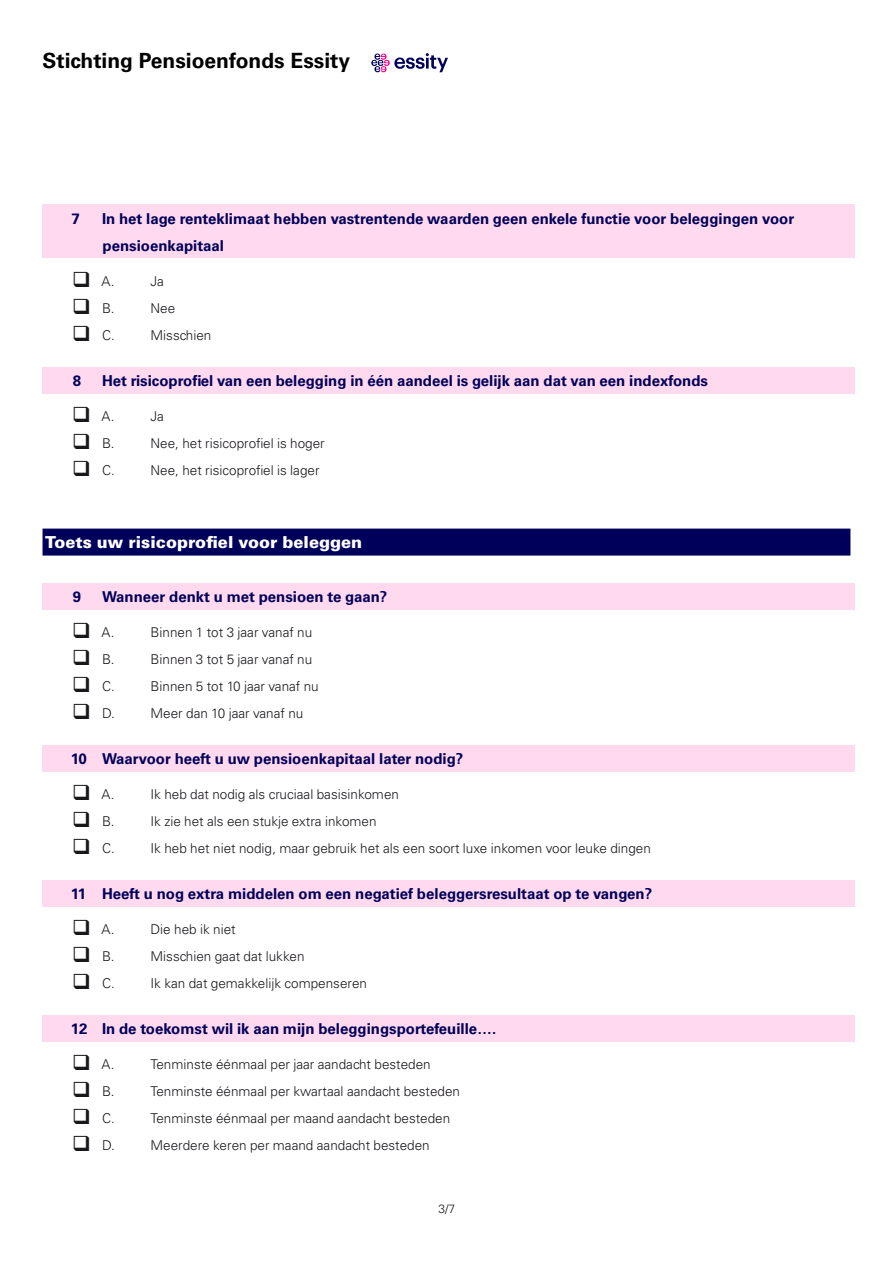
<style>
.page{position:relative;width:893px;height:1263px;background:#fff}
.page>*{position:absolute;margin:0;border:0;box-sizing:border-box;transform-origin:0 0}
.t1{font:700 21px "Univers LT Std";color:#000}
.t2{font:900 16.5px "Univers LT Std";color:#fff}
.t3{font:700 15px/27px "Univers LT Std";color:#00005b}
.t4{font:300 13.5px "Univers LT Std";color:#1a171c}
.t5{font:300 12px "Univers LT Std";color:#1a171c}
</style>
<div class="page">
<svg style="left:371px;top:53px;width:77px;height:19px"></svg>
<div style="left:43px;top:205px;width:812px;height:53px;background:#ffd9ed"></div>
<div style="left:43px;top:367px;width:812px;height:26px;background:#ffd9ed"></div>
<div style="left:43px;top:529px;width:807px;height:27px;background:#00005b"></div>
<div style="left:43px;top:583px;width:812px;height:26px;background:#ffd9ed"></div>
<div style="left:43px;top:745px;width:812px;height:26px;background:#ffd9ed"></div>
<div style="left:43px;top:880px;width:812px;height:26px;background:#ffd9ed"></div>
<div style="left:43px;top:1015px;width:812px;height:26px;background:#ffd9ed"></div>
<h1 class="t1" style="left:43px;top:49px;width:309px">Stichting Pensioenfonds Essity</h1>
<p class="t3" style="left:71px;top:205px;width:10px">7</p>
<p class="t3" style="left:102px;top:205px;width:694px">In het lage renteklimaat hebben vastrentende waarden geen enkele functie voor beleggingen voor pensioenkapitaal</p>
<p class="t4" style="left:102px;top:273px;width:14px">A.</p>
<p class="t4" style="left:151px;top:273px;width:15px">Ja</p>
<p class="t4" style="left:102px;top:300px;width:14px">B.</p>
<p class="t4" style="left:151px;top:300px;width:26px">Nee</p>
<p class="t4" style="left:102px;top:327px;width:14px">C.</p>
<p class="t4" style="left:151px;top:327px;width:62px">Misschien</p>
<p class="t3" style="left:73px;top:367px;width:10px">8</p>
<p class="t3" style="left:102px;top:367px;width:607px">Het risicoprofiel van een belegging in één aandeel is gelijk aan dat van een indexfonds</p>
<p class="t4" style="left:102px;top:408px;width:14px">A.</p>
<p class="t4" style="left:151px;top:408px;width:15px">Ja</p>
<p class="t4" style="left:102px;top:435px;width:14px">B.</p>
<p class="t4" style="left:151px;top:435px;width:176px">Nee, het risicoprofiel is hoger</p>
<p class="t4" style="left:102px;top:462px;width:14px">C.</p>
<p class="t4" style="left:151px;top:462px;width:170px">Nee, het risicoprofiel is lager</p>
<p class="t2" style="left:45px;top:532px;width:318px">Toets uw risicoprofiel voor beleggen</p>
<p class="t3" style="left:73px;top:583px;width:10px">9</p>
<p class="t3" style="left:102px;top:583px;width:287px">Wanneer denkt u met pensioen te gaan?</p>
<p class="t4" style="left:102px;top:624px;width:14px">A.</p>
<p class="t4" style="left:151px;top:624px;width:163px">Binnen 1 tot 3 jaar vanaf nu</p>
<p class="t4" style="left:102px;top:651px;width:14px">B.</p>
<p class="t4" style="left:151px;top:651px;width:163px">Binnen 3 tot 5 jaar vanaf nu</p>
<p class="t4" style="left:102px;top:678px;width:14px">C.</p>
<p class="t4" style="left:151px;top:678px;width:170px">Binnen 5 tot 10 jaar vanaf nu</p>
<p class="t4" style="left:102px;top:705px;width:14px">D.</p>
<p class="t4" style="left:151px;top:705px;width:154px">Meer dan 10 jaar vanaf nu</p>
<p class="t3" style="left:71px;top:745px;width:394px">10 Waarvoor heeft u uw pensioenkapitaal later nodig?</p>
<p class="t4" style="left:102px;top:786px;width:14px">A.</p>
<p class="t4" style="left:151px;top:786px;width:250px">Ik heb dat nodig als cruciaal basisinkomen</p>
<p class="t4" style="left:102px;top:813px;width:14px">B.</p>
<p class="t4" style="left:151px;top:813px;width:228px">Ik zie het als een stukje extra inkomen</p>
<p class="t4" style="left:102px;top:840px;width:14px">C.</p>
<p class="t4" style="left:151px;top:840px;width:502px">Ik heb het niet nodig, maar gebruik het als een soort luxe inkomen voor leuke dingen</p>
<p class="t3" style="left:71px;top:880px;width:583px">11 Heeft u nog extra middelen om een negatief beleggersresultaat op te vangen?</p>
<p class="t4" style="left:102px;top:921px;width:14px">A.</p>
<p class="t4" style="left:151px;top:921px;width:87px">Die heb ik niet</p>
<p class="t4" style="left:102px;top:948px;width:14px">B.</p>
<p class="t4" style="left:151px;top:948px;width:155px">Misschien gaat dat lukken</p>
<p class="t4" style="left:102px;top:975px;width:14px">C.</p>
<p class="t4" style="left:151px;top:975px;width:218px">Ik kan dat gemakkelijk compenseren</p>
<p class="t3" style="left:71px;top:1015px;width:427px">12 In de toekomst wil ik aan mijn beleggingsportefeuille….</p>
<p class="t4" style="left:102px;top:1056px;width:14px">A.</p>
<p class="t4" style="left:151px;top:1056px;width:282px">Tenminste éénmaal per jaar aandacht besteden</p>
<p class="t4" style="left:102px;top:1083px;width:14px">B.</p>
<p class="t4" style="left:151px;top:1083px;width:311px">Tenminste éénmaal per kwartaal aandacht besteden</p>
<p class="t4" style="left:102px;top:1110px;width:14px">C.</p>
<p class="t4" style="left:151px;top:1110px;width:301px">Tenminste éénmaal per maand aandacht besteden</p>
<p class="t4" style="left:102px;top:1137px;width:14px">D.</p>
<p class="t4" style="left:151px;top:1137px;width:281px">Meerdere keren per maand aandacht besteden</p>
<p class="t5" style="left:439px;top:1201px;width:18px">3/7</p>
</div>
